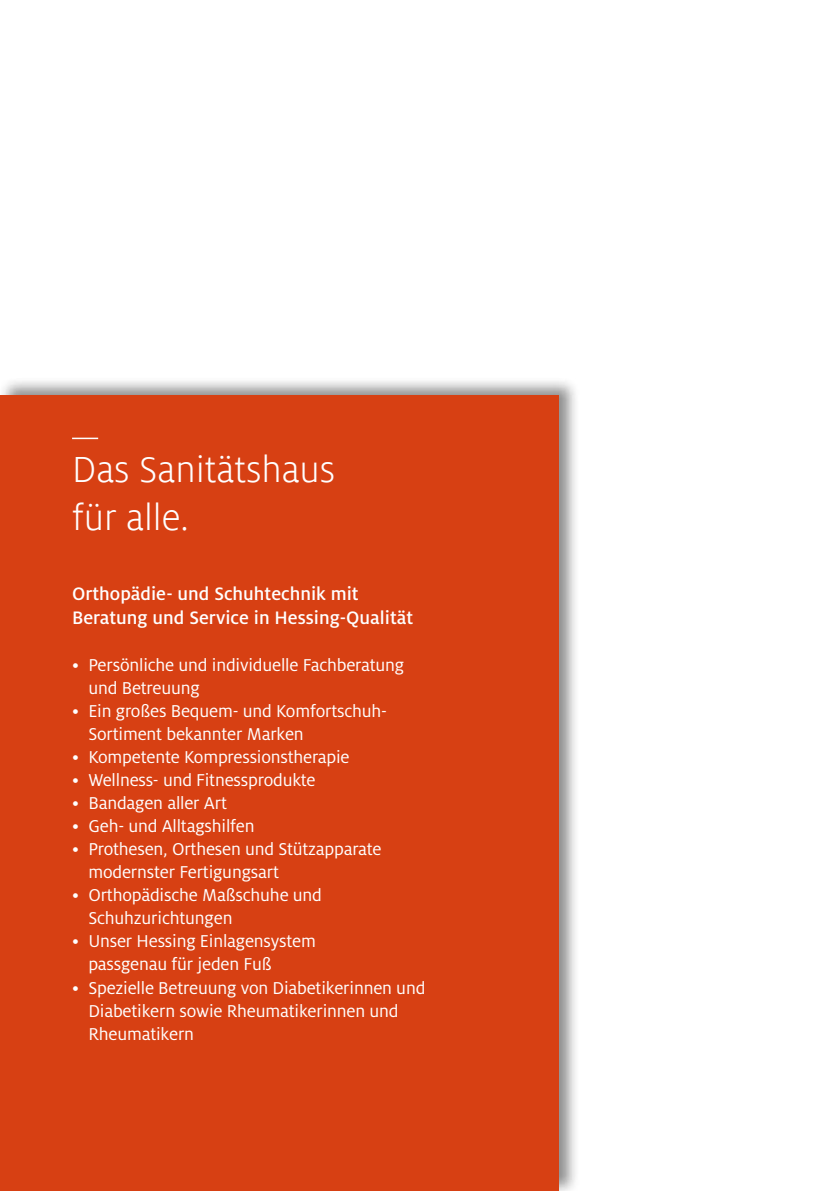
<style>
.page{position:relative;width:840px;height:1191px;background:#fff}
.page>*{position:absolute;margin:0;border:0;box-sizing:border-box;transform-origin:0 0}
.t1{font:300 40px/48px "Milo Offc";color:#fff}
.t2{font:500 20px/24px "Milo OT";color:#fff}
.t3{font:19px/23px "Milo OT";letter-spacing:-.01em;color:#fff}
</style>
<div class="page">
<div style="left:0;top:377px;width:580px;height:814px;background:#000;opacity:.45"></div>
<div style="left:0;top:395px;width:557px;height:796px;background:#d74013"></div>
<hr style="left:72px;top:437px;width:26px;height:2px;background:#fff">
<h1 class="t1" style="left:72px;top:446px;width:264px">Das Sanitätshaus für alle.</h1>
<p class="t2" style="left:72px;top:582px;width:342px">Orthopädie- und Schuhtechnik mit<br>Beratung und Service in Hessing-Qualität</p>
<p class="t3" style="left:88px;top:654px;width:317px;text-indent:-16px">• Persönliche und individuelle Fachberatung und Betreuung</p>
<p class="t3" style="left:88px;top:700px;width:300px;text-indent:-16px">• Ein großes Bequem- und Komfortschuh-<br>Sortiment bekannter Marken</p>
<p class="t3" style="left:72px;top:746px;width:279px">• Kompetente Kompressionstherapie</p>
<p class="t3" style="left:72px;top:769px;width:245px">• Wellness- und Fitnessprodukte</p>
<p class="t3" style="left:72px;top:792px;width:156px">• Bandagen aller Art</p>
<p class="t3" style="left:72px;top:815px;width:184px">• Geh- und Alltagshilfen</p>
<p class="t3" style="left:88px;top:838px;width:294px;text-indent:-16px">• Prothesen, Orthesen und Stützapparate modernster Fertigungsart</p>
<p class="t3" style="left:88px;top:884px;width:235px;text-indent:-16px">• Orthopädische Maßschuhe und<br>Schuhzurichtungen</p>
<p class="t3" style="left:88px;top:930px;width:229px;text-indent:-16px">• Unser Hessing Einlagensystem passgenau für jeden Fuß</p>
<p class="t3" style="left:88px;top:976px;width:338px;text-indent:-16px">• Spezielle Betreuung von Diabetikerinnen und<br>Diabetikern sowie Rheumatikerinnen und<br>Rheumatikern</p>
</div>
